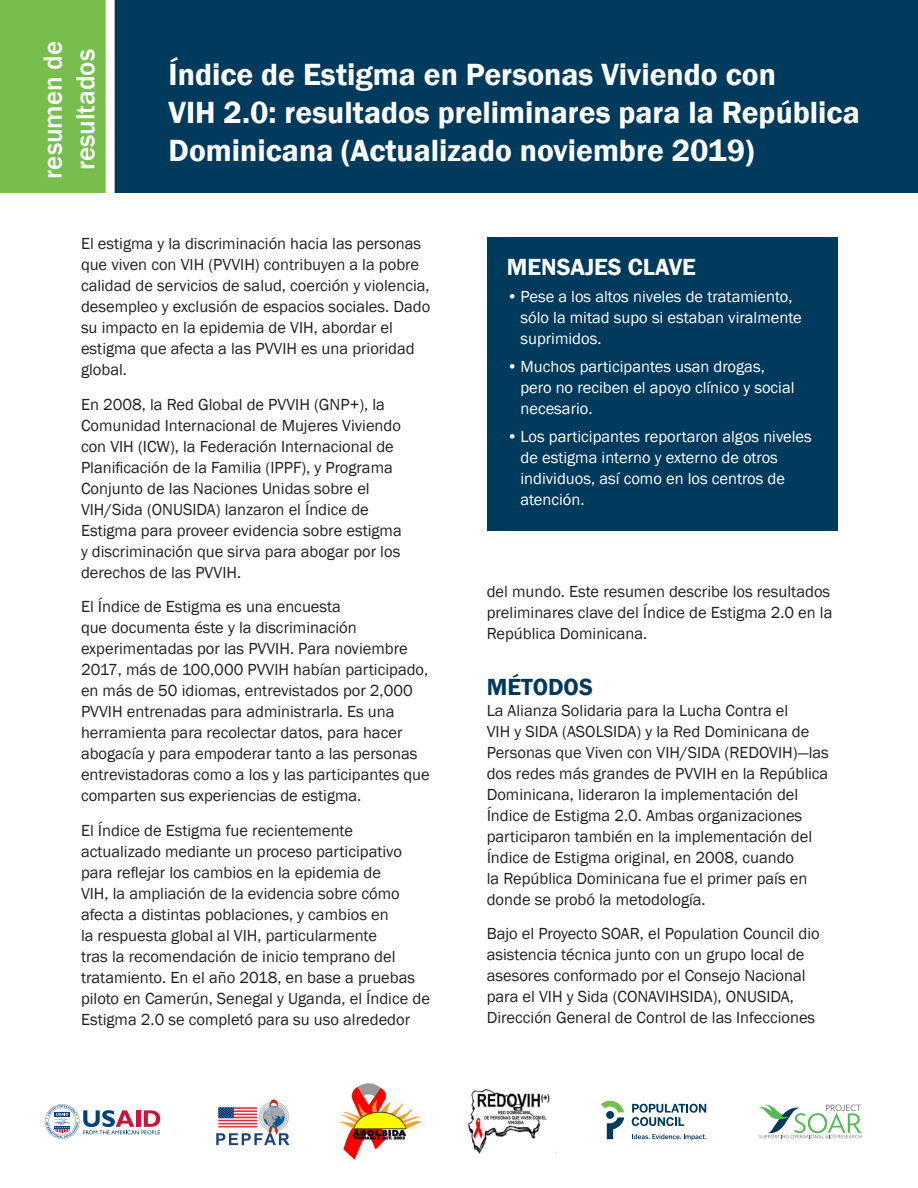
<style>
.page{position:relative;width:918px;height:1188px;background:#fff}
.page>*{position:absolute;margin:0;border:0;box-sizing:border-box;transform-origin:0 0}
.t1{font:600 31.5px/37.8px "Franklin Gothic";color:#fff}
.t2{font:500 27px/32.4px "Franklin Gothic";color:#fff;text-align:center}
.Heading_1{font:600 24px "Franklin Gothic";color:#fff}
.Heading_1-2{font:600 24px "Franklin Gothic";color:#00395c}
.Normal_after_Heading{font:16.5px/21px "Franklin Gothic";color:#231f20}
.t3{font:16.5px/21px "Franklin Gothic";color:#fff}
</style>
<div class="page">
<div style="left:110px;top:0;width:808px;height:192px;background:#003a5d"></div>
<div style="left:0;top:0;width:110px;height:192px;background:#77be4e"></div>
<div style="left:106px;top:0;width:9px;height:199px;background:#fff"></div>
<div style="left:487px;top:237px;width:351px;height:294px;background:#003a5d"></div>
<img style="left:216px;top:1099px;width:74px;height:47px">
<img style="left:216px;top:1133px;width:74px;height:12px">
<svg style="left:759px;top:1104px;width:102px;height:34px"></svg>
<svg style="left:45px;top:1104px;width:115px;height:35px"></svg>
<svg style="left:632px;top:1104px;width:74px;height:22px"></svg>
<svg style="left:601px;top:1101px;width:23px;height:38px"></svg>
<svg style="left:632px;top:1134px;width:74px;height:6px"></svg>
<img style="left:338px;top:1083px;width:84px;height:77px">
<img style="left:469px;top:1090px;width:88px;height:63px">
<p class="t2" style="left:37px;top:179px;width:139px;rotate:-90deg">resumen de resultados</p>
<p class="t1" style="left:169px;top:56px;width:693px">Índice de Estigma en Personas Viviendo con<br>VIH 2.0: resultados preliminares para la República<br>Dominicana (Actualizado noviembre 2019)</p>
<p class="Normal_after_Heading" style="left:81px;top:233px;width:351px">El estigma y la discriminación hacia las personas que viven con VIH (PVVIH) contribuyen a la pobre calidad de servicios de salud, coerción y violencia, desempleo y exclusión de espacios sociales. Dado su impacto en la epidemia de VIH, abordar el estigma que afecta a las PVVIH es una prioridad global.</p>
<p class="Normal_after_Heading" style="left:81px;top:394px;width:322px">En 2008, la Red Global de PVVIH (GNP+), la Comunidad Internacional de Mujeres Viviendo con VIH (ICW), la Federación Internacional de Planificación de la Familia (IPPF), y Programa Conjunto de las Naciones Unidas sobre el VIH/Sida (ONUSIDA) lanzaron el Índice de Estigma para proveer evidencia sobre estigma y discriminación que sirva para abogar por los derechos de las PVVIH.</p>
<p class="Normal_after_Heading" style="left:81px;top:596px;width:350px">El Índice de Estigma es una encuesta<br>que documenta éste y la discriminación experimentadas por las PVVIH. Para noviembre 2017, más de 100,000 PVVIH habían participado, en más de 50 idiomas, entrevistados por 2,000<br>PVVIH entrenadas para administrarla. Es una herramienta para recolectar datos, para hacer abogacía y para empoderar tanto a las personas entrevistadoras como a los y las participantes que comparten sus experiencias de estigma.</p>
<p class="Normal_after_Heading" style="left:81px;top:820px;width:350px">El Índice de Estigma fue recientemente actualizado mediante un proceso participativo para reflejar los cambios en la epidemia de<br>VIH, la ampliación de la evidencia sobre cómo afecta a distintas poblaciones, y cambios en<br>la respuesta global al VIH, particularmente<br>tras la recomendación de inicio temprano del tratamiento. En el año 2018, en base a pruebas piloto en Camerún, Senegal y Uganda, el Índice de Estigma 2.0 se completó para su uso alrededor</p>
<p class="Heading_1" style="left:507px;top:252px;width:190px">MENSAJES CLAVE</p>
<p class="t3" style="left:520px;top:287px;width:283px;text-indent:-14px">•Pese a los altos niveles de tratamiento, sólo la mitad supo si estaban viralmente suprimidos.</p>
<p class="t3" style="left:520px;top:356px;width:276px;text-indent:-14px">• Muchos participantes usan drogas, pero no reciben el apoyo clínico y social necesario.</p>
<p class="t3" style="left:520px;top:426px;width:293px;text-indent:-14px">•Los participantes reportaron algos niveles de estigma interno y externo de otros individuos, así como en los centros de atención.</p>
<p class="Normal_after_Heading" style="left:487px;top:581px;width:347px">del mundo. Este resumen describe los resultados preliminares clave del Índice de Estigma 2.0 en la<br>República Dominicana.</p>
<p class="Heading_1-2" style="left:487px;top:672px;width:108px">MÉTODOS</p>
<p class="Normal_after_Heading" style="left:487px;top:700px;width:344px">La Alianza Solidaria para la Lucha Contra el<br>VIH y SIDA (ASOLSIDA) y la Red Dominicana de Personas que Viven con VIH/SIDA (REDOVIH)—las dos redes más grandes de PVVIH en la República Dominicana, lideraron la implementación del Índice de Estigma 2.0. Ambas organizaciones participaron también en la implementación del Índice de Estigma original, en 2008, cuando<br>la República Dominicana fue el primer país en donde se probó la metodología.</p>
<p class="Normal_after_Heading" style="left:487px;top:924px;width:334px">Bajo el Proyecto SOAR, el Population Council dio asistencia técnica junto con un grupo local de asesores conformado por el Consejo Nacional para el VIH y Sida (CONAVIHSIDA), ONUSIDA, Dirección General de Control de las Infecciones</p>
</div>
